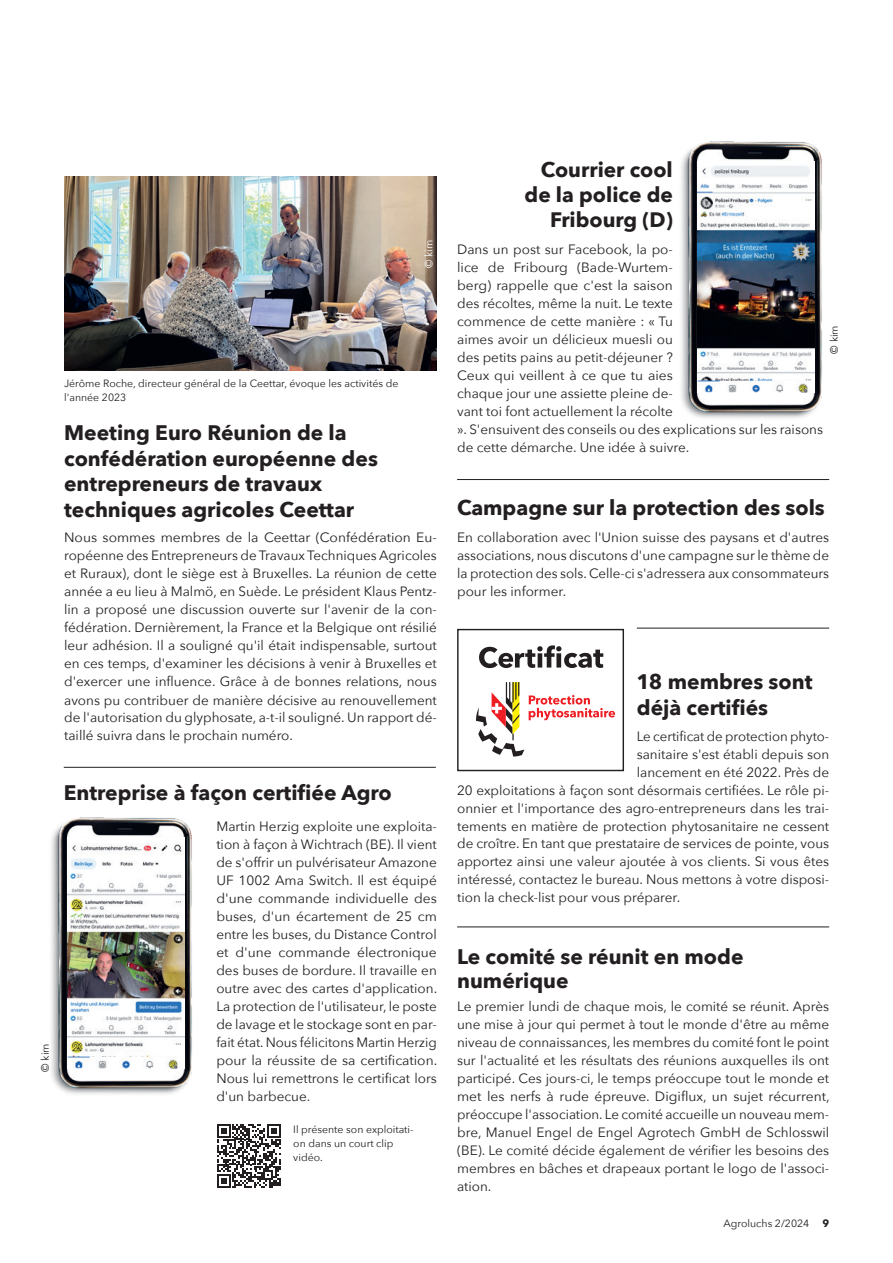
<style>
.page{position:relative;width:893px;height:1263px;background:#fff}
.page>*{position:absolute;margin:0;border:0;box-sizing:border-box;transform-origin:0 0}
.t1{font:700 21px/25.5px "Avenir Next";color:#231f20}
.t2{font:700 20.85px/25.3px "Avenir Next";color:#231f20;text-align:right}
.t3{font:13.5px/18px "Avenir Next";color:#231f20;text-align:justify}
.t4{font:10.5px/14.2px "Avenir Next";color:#231f20}
.t5{font:10.5px "Avenir Next";color:#fff}
.t6{font:700 10.5px "Avenir Next";color:#231f20}
</style>
<div class="page">
<img style="left:51px;top:817px;width:141px;height:277px">
<img style="left:67px;top:837px;width:117px;height:231px">
<img style="left:681px;top:141px;width:141px;height:277px">
<img style="left:697px;top:161px;width:117px;height:231px">
<hr style="left:457px;top:479px;width:372px;height:1px;background:#231f20">
<hr style="left:457px;top:927px;width:372px;height:1px;background:#231f20">
<hr style="left:64px;top:767px;width:372px;height:1px;background:#231f20">
<svg style="left:217px;top:1124px;width:63px;height:63px"></svg>
<hr style="left:637px;top:628px;width:192px;height:1px;background:#231f20">
<svg style="left:479px;top:645px;width:124px;height:23px"></svg>
<svg style="left:476px;top:682px;width:139px;height:75px"></svg>
<div style="left:457px;top:629px;width:167px;height:142px;border:1px solid #231f20"></div>
<img style="left:64px;top:177px;width:373px;height:194px">
<p class="t5" style="left:420px;top:268px;width:30px;rotate:-90deg">© kim</p>
<p class="t4" style="left:64px;top:376px;width:336px">Jérôme Roche, directeur général de la Ceettar, évoque les activités de l'année 2023</p>
<h1 class="t1" style="left:64px;top:420px;width:315px">Meeting Euro Réunion de la confédération européenne des entrepreneurs de travaux techniques agricoles Ceettar</h1>
<p class="t3" style="left:64px;top:528px;width:374px">Nous sommes membres de la Ceettar (Confédération Eu&shy;ropéenne des Entrepreneurs de Travaux Techniques Agricoles et Ruraux), dont le siège est à Bruxelles. La réunion de cette année a eu lieu à Malmö, en Suède. Le président Klaus Pentz&shy;lin a proposé une discussion ouverte sur l'avenir de la con&shy;fédération. Dernièrement, la France et la Belgique ont résilié leur adhésion. Il a souligné qu'il était indispensable, surtout en ces temps, d'examiner les décisions à venir à Bruxelles et d'exercer une influence. Grâce à de bonnes relations, nous avons pu contribuer de manière décisive au renouvellement de l'autorisation du glyphosate, a-t-il souligné. Un rapport dé&shy;taillé suivra dans le prochain numéro.</p>
<p class="t4" style="left:38px;top:1071px;width:30px;rotate:-90deg">© kim</p>
<h1 class="t1" style="left:64px;top:779px;width:330px">Entreprise à façon certifiée Agro</h1>
<p class="t3" style="left:216px;top:816px;width:222px">Martin Herzig exploite une exploita&shy;tion à façon à Wichtrach (BE). Il vient de s'offrir un pulvérisateur Amazone UF 1002 Ama Switch. Il est équipé d'une commande individuelle des buses, d'un écartement de 25 cm entre les buses, du Distance Control et d'une commande électronique des buses de bordure. Il travaille en outre avec des cartes d'application.<br>La protection de l'utilisateur, le poste de lavage et le stockage sont en par&shy;fait état. Nous félicitons Martin Herzig pour la réussite de sa certification.<br>Nous lui remettrons le certificat lors d'un barbecue.</p>
<p class="t4" style="left:293px;top:1121px;width:122px">Il présente son exploitati&shy;on dans un court clip vidéo.</p>
<h2 class="t2" style="left:525px;top:156px;width:150px">Courrier cool de la police de<br>Fribourg (D)</h2>
<p class="t3" style="left:457px;top:240px;width:367px;text-align:left">Dans un post sur Facebook, la po-<br>lice de Fribourg (Bade-Wurtem-<br>berg) rappelle que c'est la saison<br>des récoltes, même la nuit. Le texte<br>commence de cette manière : « Tu<br>aimes avoir un délicieux muesli ou<br>des petits pains au petit-déjeuner ?<br>Ceux qui veillent à ce que tu aies<br>chaque jour une assiette pleine de-<br>vant toi font actuellement la récolte<br>». S'ensuivent des conseils ou des explications sur les raisons de cette démarche. Une idée à suivre.</p>
<p class="t4" style="left:827px;top:353px;width:30px;rotate:-90deg">© kim</p>
<h1 class="t1" style="left:457px;top:494px;width:369px">Campagne sur la protection des sols</h1>
<p class="t3" style="left:457px;top:528px;width:374px">En collaboration avec l'Union suisse des paysans et d'autres associations, nous discutons d'une campagne sur le thème de la protection des sols. Celle-ci s'adressera aux consommateurs pour les informer.</p>
<h1 class="t1" style="left:636px;top:669px;width:178px">18 membres sont déjà certifiés</h1>
<p class="t3" style="left:637px;top:726px;width:194px">Le certificat de protection phyto-</p>
<p class="t3" style="left:637px;top:744px;width:194px">sanitaire s'est établi depuis son</p>
<p class="t3" style="left:637px;top:762px;width:194px">lancement en été 2022. Près de</p>
<p class="t3" style="left:457px;top:780px;width:374px">20 exploitations à façon sont désormais certifiées. Le rôle pi-</p>
<p class="t3" style="left:457px;top:798px;width:374px">onnier et l'importance des agro-entrepreneurs dans les trai-</p>
<p class="t3" style="left:457px;top:816px;width:374px">tements en matière de protection phytosanitaire ne cessent</p>
<p class="t3" style="left:457px;top:834px;width:374px">de croître. En tant que prestataire de services de pointe, vous</p>
<p class="t3" style="left:457px;top:852px;width:374px">apportez ainsi une valeur ajoutée à vos clients. Si vous êtes</p>
<p class="t3" style="left:457px;top:870px;width:374px">intéressé, contactez le bureau. Nous mettons à votre disposi-</p>
<p class="t3" style="left:457px;top:888px;width:225px">tion la check-list pour vous préparer.</p>
<h1 class="t1" style="left:457px;top:945px;width:288px;line-height:23.2px">Le comité se réunit en mode numérique</h1>
<p class="t3" style="left:457px;top:996px;width:374px">Le premier lundi de chaque mois, le comité se réunit. Après une mise à jour qui permet à tout le monde d'être au même niveau de connaissances, les membres du comité font le point sur l'actualité et les résultats des réunions auxquelles ils ont participé. Ces jours-ci, le temps préoccupe tout le monde et met les nerfs à rude épreuve. Digiflux, un sujet récurrent, préoccupe l'association. Le comité accueille un nouveau mem&shy;bre, Manuel Engel de Engel Agrotech GmbH de Schlosswil (BE). Le comité décide également de vérifier les besoins des membres en bâches et drapeaux portant le logo de l'associ&shy;ation.</p>
<p class="t4" style="left:723px;top:1215px;width:87px">Agroluchs 2/2024</p>
<p class="t6" style="left:822px;top:1214px;width:8px">9</p>
</div>
